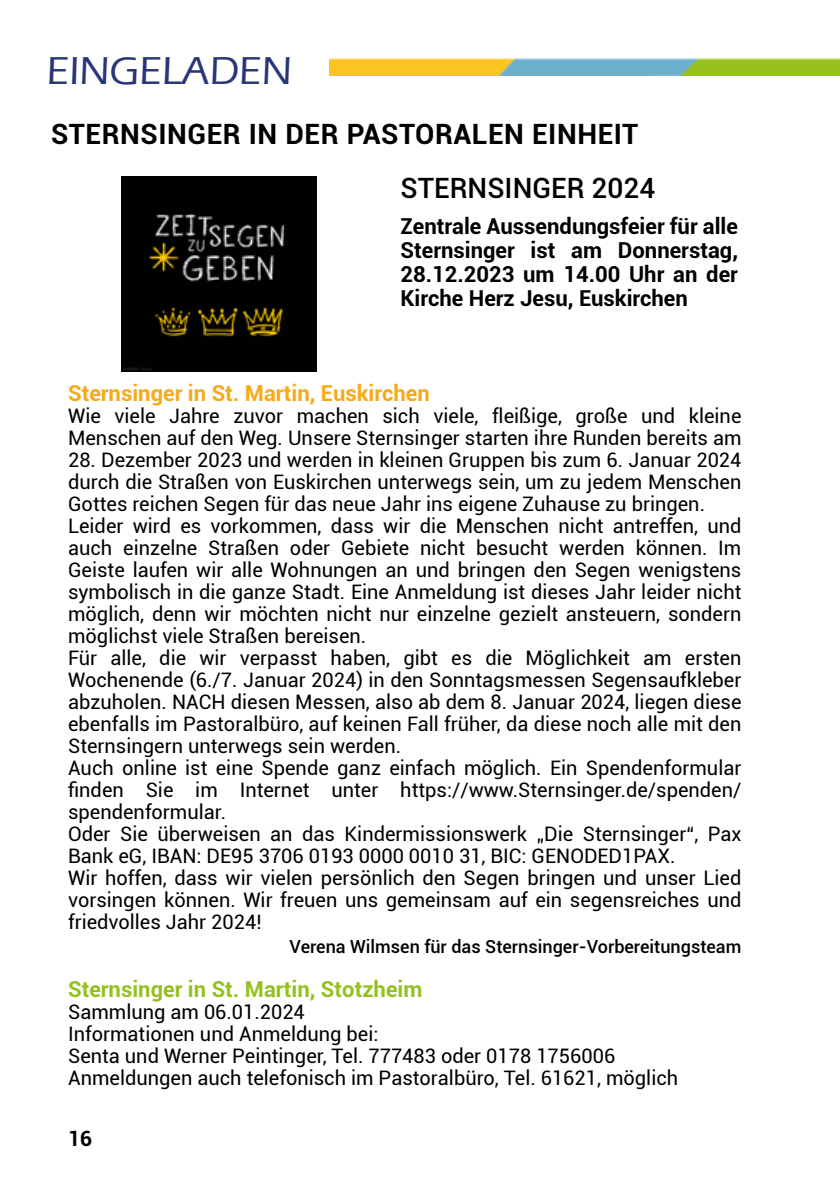
<style>
.page{position:relative;width:840px;height:1191px;background:#fff}
.page>*{position:absolute;margin:0;border:0;box-sizing:border-box;transform-origin:0 0}
.t1{font:500 40px "Eras ITC";color:#283677}
.t2{font:700 28px "Roboto";letter-spacing:.02em;color:#000}
.t3{font:500 28px "Roboto";color:#000}
.t4{font:700 22px/24px "Roboto";color:#000;text-align:justify}
.t5{font:700 22px "Roboto";color:#f8a916}
.t6{font:700 22px "Roboto";color:#95c11f}
.t7{font:700 21px "Roboto";color:#000}
.t8{font:20px/22px "Roboto";color:#000}
.t9{font:500 18px "Roboto";color:#000}
</style>
<div class="page">
<img style="left:329px;top:58px;width:510px;height:17px">
<img style="left:121px;top:177px;width:195px;height:194px">
<h1 class="t1" style="left:47px;top:48px;width:247px">EINGELADEN</h1>
<h2 class="t2" style="left:51px;top:114px;width:588px">STERNSINGER IN DER PASTORALEN EINHEIT</h2>
<h2 class="t3" style="left:400px;top:168px;width:256px">STERNSINGER 2024</h2>
<p class="t4" style="left:400px;top:213px;width:339px">Zentrale Aussendungsfeier für alle Sternsinger ist am Donnerstag, 28.12.2023 um 14.00 Uhr an der Kirche Herz Jesu, Euskirchen</p>
<p class="t5" style="left:68px;top:377px;width:363px">Sternsinger in St. Martin, Euskirchen</p>
<p class="t8" style="left:68px;top:404px;width:674px">Wie viele Jahre zuvor machen sich viele, fleißige, große und kleine<br>Menschen auf den Weg. Unsere Sternsinger starten ihre Runden bereits am</p>
<p class="t8" style="left:68px;top:448px;width:674px">28. Dezember 2023 und werden in kleinen Gruppen bis zum 6. Januar 2024 durch die Straßen von Euskirchen unterwegs sein, um zu jedem Menschen Gottes reichen Segen für das neue Jahr ins eigene Zuhause zu bringen.<br>Leider wird es vorkommen, dass wir die Menschen nicht antreffen, und auch einzelne Straßen oder Gebiete nicht besucht werden können. Im Geiste laufen wir alle Wohnungen an und bringen den Segen wenigstens symbolisch in die ganze Stadt. Eine Anmeldung ist dieses Jahr leider nicht möglich, denn wir möchten nicht nur einzelne gezielt ansteuern, sondern möglichst viele Straßen bereisen.<br>Für alle, die wir verpasst haben, gibt es die Möglichkeit am ersten Wochenende (6./7. Januar 2024) in den Sonntagsmessen Segensaufkleber abzuholen. NACH diesen Messen, also ab dem 8. Januar 2024, liegen diese ebenfalls im Pastoralbüro, auf keinen Fall früher, da diese noch alle mit den Sternsingern unterwegs sein werden.<br>Auch online ist eine Spende ganz einfach möglich. Ein Spendenformular finden Sie im Internet unter https://www.Sternsinger.de/spenden/ spendenformular.<br>Oder Sie überweisen an das Kindermissionswerk „Die Sternsinger“, Pax Bank eG, IBAN: DE95 3706 0193 0000 0010 31, BIC: GENODED1PAX.<br>Wir hoffen, dass wir vielen persönlich den Segen bringen und unser Lied vorsingen können. Wir freuen uns gemeinsam auf ein segensreiches und friedvolles Jahr 2024!</p>
<p class="t9" style="left:289px;top:934px;width:453px">Verena Wilmsen für das Sternsinger-Vorbereitungsteam</p>
<p class="t6" style="left:68px;top:973px;width:355px">Sternsinger in St. Martin, Stotzheim</p>
<p class="t8" style="left:68px;top:1000px;width:611px">Sammlung am 06.01.2024<br>Informationen und Anmeldung bei:<br>Senta und Werner Peintinger, Tel. 777483 oder 0178 1756006<br>Anmeldungen auch telefonisch im Pastoralbüro, Tel. 61621, möglich</p>
<p class="t7" style="left:68px;top:1123px;width:26px">16</p>
</div>
